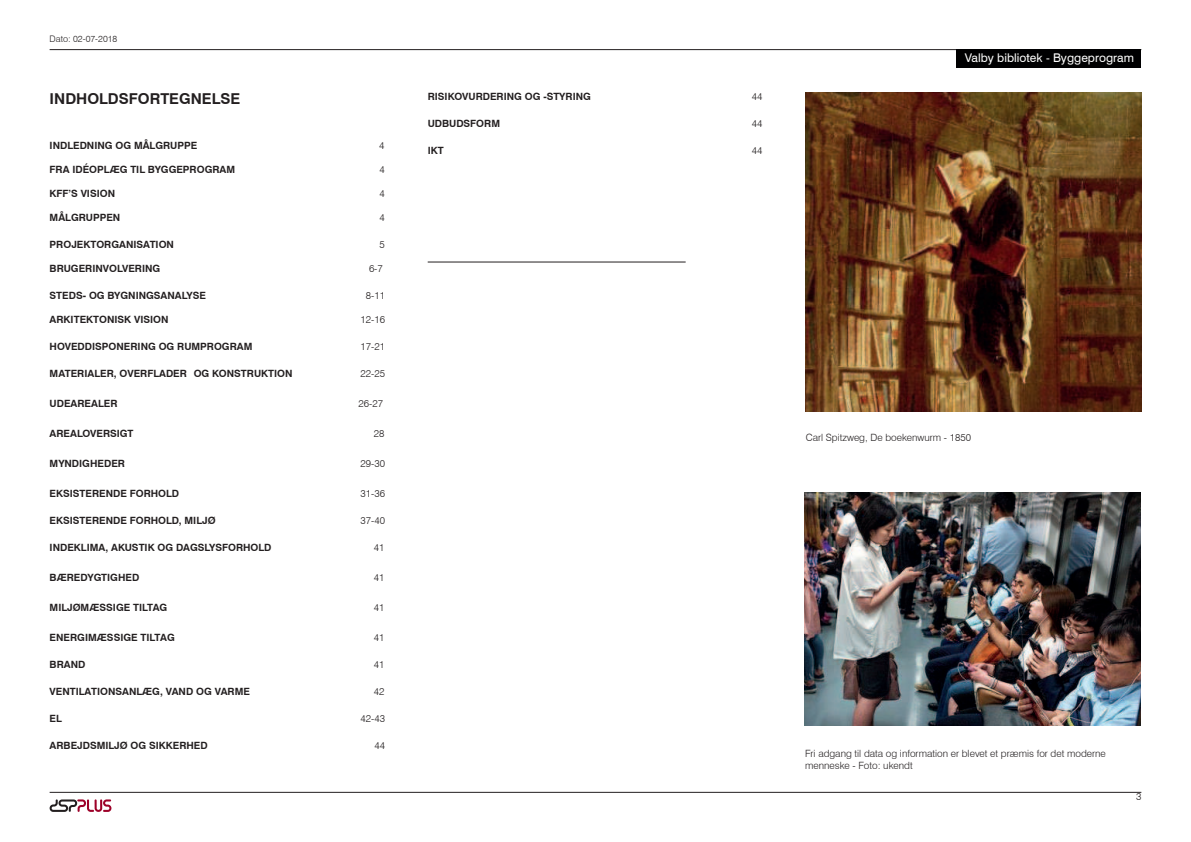
<style>
.page{position:relative;width:1191px;height:842px;background:#fff}
.page>*{position:absolute;margin:0;border:0;box-sizing:border-box;transform-origin:0 0}
.t1{font:700 15px "Swiss 721 BT";color:#231f20}
.t2{font:12px "Swiss 721 BT";color:#fff}
.t3{font:700 10px "Swiss 721 BT";color:#231f20}
.t4{font:300 10px/12px "Swiss 721 BT";color:#231f20}
.t5{font:300 9px "Swiss 721 BT";color:#231f20}
</style>
<div class="page">
<hr style="left:50px;top:49px;width:1091px;height:1px;background:#231f20">
<div style="left:956px;top:50px;width:185px;height:18px;background:#000001"></div>
<hr style="left:50px;top:792px;width:1091px;height:1px;background:#231f20">
<svg style="left:50px;top:799px;width:61px;height:13px"></svg>
<hr style="left:428px;top:262px;width:257px;height:1px;background:#231f20">
<img style="left:805px;top:93px;width:336px;height:318px">
<img style="left:805px;top:493px;width:335px;height:232px">
<p class="t5" style="left:50px;top:34px;width:69px">Dato: 02-07-2018</p>
<h1 class="t1" style="left:50px;top:90px;width:192px">INDHOLDSFORTEGNELSE</h1>
<p class="t3" style="left:50px;top:140px;width:149px">INDLEDNING OG MÅLGRUPPE</p>
<p class="t4" style="left:379px;top:139px;width:7px">4</p>
<p class="t3" style="left:50px;top:164px;width:187px">FRA IDÉOPLÆG TIL BYGGEPROGRAM</p>
<p class="t4" style="left:379px;top:163px;width:7px">4</p>
<p class="t3" style="left:50px;top:188px;width:67px">KFF’S VISION</p>
<p class="t4" style="left:379px;top:187px;width:7px">4</p>
<p class="t3" style="left:50px;top:212px;width:72px">MÅLGRUPPEN</p>
<p class="t4" style="left:379px;top:211px;width:7px">4</p>
<p class="t3" style="left:50px;top:239px;width:126px">PROJEKTORGANISATION</p>
<p class="t4" style="left:379px;top:238px;width:7px">5</p>
<p class="t3" style="left:50px;top:263px;width:112px">BRUGERINVOLVERING</p>
<p class="t4" style="left:369px;top:262px;width:15px">6-7</p>
<p class="t3" style="left:50px;top:290px;width:158px">STEDS- OG BYGNINGSANALYSE</p>
<p class="t4" style="left:366px;top:289px;width:21px">8-11</p>
<p class="t3" style="left:50px;top:314px;width:120px">ARKITEKTONISK VISION</p>
<p class="t4" style="left:360px;top:313px;width:26px">12-16</p>
<p class="t3" style="left:50px;top:341px;width:204px">HOVEDDISPONERING OG RUMPROGRAM</p>
<p class="t4" style="left:360px;top:340px;width:26px">17-21</p>
<p class="t3" style="left:50px;top:368px;width:244px">MATERIALER, OVERFLADER OG KONSTRUKTION</p>
<p class="t4" style="left:360px;top:367px;width:26px">22-25</p>
<p class="t3" style="left:50px;top:398px;width:69px">UDEAREALER</p>
<p class="t4" style="left:358px;top:397px;width:26px">26-27</p>
<p class="t3" style="left:50px;top:428px;width:85px">AREALOVERSIGT</p>
<p class="t4" style="left:374px;top:427px;width:12px">28</p>
<p class="t3" style="left:50px;top:458px;width:77px">MYNDIGHEDER</p>
<p class="t4" style="left:360px;top:457px;width:26px">29-30</p>
<p class="t3" style="left:50px;top:488px;width:131px">EKSISTERENDE FORHOLD</p>
<p class="t4" style="left:360px;top:487px;width:26px">31-36</p>
<p class="t3" style="left:50px;top:515px;width:167px">EKSISTERENDE FORHOLD, MILJØ</p>
<p class="t4" style="left:360px;top:514px;width:26px">37-40</p>
<p class="t3" style="left:50px;top:542px;width:223px">INDEKLIMA, AKUSTIK OG DAGSLYSFORHOLD</p>
<p class="t4" style="left:374px;top:541px;width:12px">41</p>
<p class="t3" style="left:50px;top:572px;width:91px">BÆREDYGTIGHED</p>
<p class="t4" style="left:374px;top:571px;width:12px">41</p>
<p class="t3" style="left:50px;top:602px;width:119px">MILJØMÆSSIGE TILTAG</p>
<p class="t4" style="left:374px;top:601px;width:12px">41</p>
<p class="t3" style="left:50px;top:632px;width:127px">ENERGIMÆSSIGE TILTAG</p>
<p class="t4" style="left:374px;top:631px;width:12px">41</p>
<p class="t3" style="left:50px;top:659px;width:37px">BRAND</p>
<p class="t4" style="left:374px;top:658px;width:12px">41</p>
<p class="t3" style="left:50px;top:686px;width:202px">VENTILATIONSANLÆG, VAND OG VARME</p>
<p class="t4" style="left:374px;top:685px;width:12px">42</p>
<p class="t3" style="left:50px;top:713px;width:14px">EL</p>
<p class="t4" style="left:360px;top:712px;width:26px">42-43</p>
<p class="t3" style="left:50px;top:740px;width:160px">ARBEJDSMILJØ OG SIKKERHED</p>
<p class="t4" style="left:374px;top:739px;width:12px">44</p>
<p class="t3" style="left:428px;top:91px;width:165px">RISIKOVURDERING OG -STYRING</p>
<p class="t4" style="left:752px;top:91px;width:12px">44</p>
<p class="t3" style="left:428px;top:118px;width:74px">UDBUDSFORM</p>
<p class="t4" style="left:752px;top:118px;width:12px">44</p>
<p class="t3" style="left:428px;top:145px;width:18px">IKT</p>
<p class="t4" style="left:752px;top:145px;width:12px">44</p>
<p class="t2" style="left:964px;top:53px;width:171px">Valby bibliotek - Byggeprogram</p>
<p class="t4" style="left:805px;top:431px;width:167px">Carl Spitzweg, De boekenwurm - 1850</p>
<p class="t4" style="left:805px;top:747px;width:302px">Fri adgang til data og information er blevet et præmis for det moderne menneske - Foto: ukendt</p>
<p class="t4" style="left:1136px;top:790px;width:7px">3</p>
</div>
